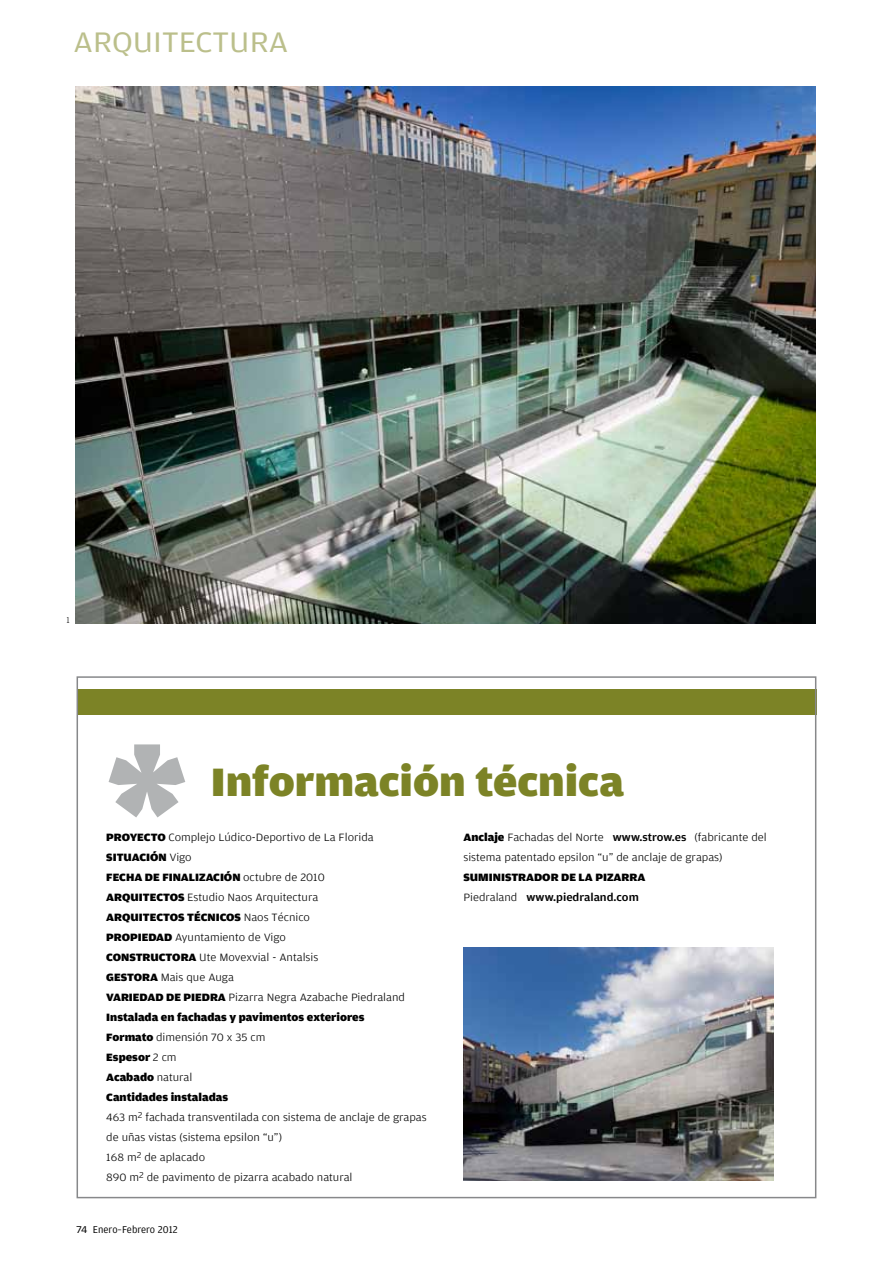
<style>
.page{position:relative;width:893px;height:1263px;background:#fff}
.page>*{position:absolute;margin:0;border:0;box-sizing:border-box;transform-origin:0 0}
.t1{font:900 183.15px "Amplitude Wide";color:#b1b3b4}
.t2{font:900 42px "Amplitude Wide";color:#7c8326}
.t3{font:30px "Amplitude Wide";color:#bbbf8b}
.t4{font:300 11.25px/20px "Amplitude Wide";color:#000}
.t5{font:900 11.25px "Amplitude Wide";color:#000}
.t6{font:500 11.25px "Amplitude Wide";color:#000}
.t7{font:10.5px "Amplitude";color:#000}
.t8{font:300 9px "Amplitude";color:#000}
.s1{font-weight:900}
.s2{font-weight:500}
.s3{font-weight:300}
.s4{font-family:"Amplitude Wide"}
</style>
<div class="page">
<img style="left:76px;top:86px;width:740px;height:537px">
<div style="left:77px;top:689px;width:739px;height:26px;background:#7c8326"></div>
<img style="left:463px;top:948px;width:311px;height:233px">
<h3 class="t3" style="left:74px;top:25px;width:214px">ARQUITECTURA</h3>
<p class="t8" style="left:67px;top:615px;width:5px">1</p>
<h1 class="t1" style="left:105px;top:708px;width:86px">*</h1>
<h2 class="t2" style="left:211px;top:759px;width:415px">Información técnica</h2>
<p class="t4" style="left:106px;top:827px;width:269px"><span class="s1">Proyecto</span> Complejo Lúdico-Deportivo de La Florida <span class="s1">Situación</span> Vigo<br><span class="s1">FECHA DE FINALIZACiÓN</span> octubre de 2010<br><span class="s1">Arquitectos</span> Estudio Naos Arquitectura <span class="s1">Arquitectos TÉCNICO</span></p>
<p class="t4" style="left:235px;top:907px;width:77px"><span class="s1">S</span> Naos Técnico</p>
<p class="t5" style="left:106px;top:931px;width:51px">Propiedad</p>
<p class="t4" style="left:175px;top:927px;width:112px">Ayuntamiento de Vigo</p>
<p class="t5" style="left:106px;top:951px;width:9px">CON</p>
<p class="t5" style="left:129px;top:951px;width:15px">STRUCTOR</p>
<p class="t4" style="left:189px;top:947px;width:131px"><span class="s1">A</span> Ute Movexvial - Antalsis</p>
<p class="t5" style="left:106px;top:971px;width:30px">GESTOR</p>
<p class="t4" style="left:150px;top:967px;width:85px"><span class="s1">A</span> Mais que Auga</p>
<p class="t5" style="left:106px;top:991px;width:42px">Variedad</p>
<p class="t4" style="left:106px;top:987px;width:322px;text-indent:60px"><span class="s1">de piedra</span> Pizarra Negra Azabache Piedraland <span class="s1">Instalada en fachadas y pavimentos exteriores<br>Formato</span> dimensión 70 x 35 cm<br><span class="s1">Espesor</span> 2 cm<br><span class="s1">Acabado</span> natural<br><span class="s1">Cantidades instaladas<br></span>463 m<sup>2</sup> fachada transventilada con sistema de anclaje de grapas de uñas vistas (sistema epsilon “u”)<br>168 m<sup>2</sup> de aplacado<br>890 m<sup>2</sup> de pavimento de pizarra acabado natural</p>
<p class="t4" style="left:463px;top:827px;width:305px"><span class="s1">Anclaje</span> Fachadas del Norte <span class="s2">www.strow.es</span> (fabricante del sistema patentado epsilon “u” de anclaje de grapas)</p>
<p class="t5" style="left:463px;top:871px;width:183px">Suministrador DE LA PIZARRA</p>
<p class="t6" style="left:463px;top:891px;width:177px"><span class="s3">Piedraland</span> www.piedraland.com</p>
<p class="t7" style="left:77px;top:1223px;width:103px"><span class="s4">74</span> Enero–Febrero 2012</p>
</div>
